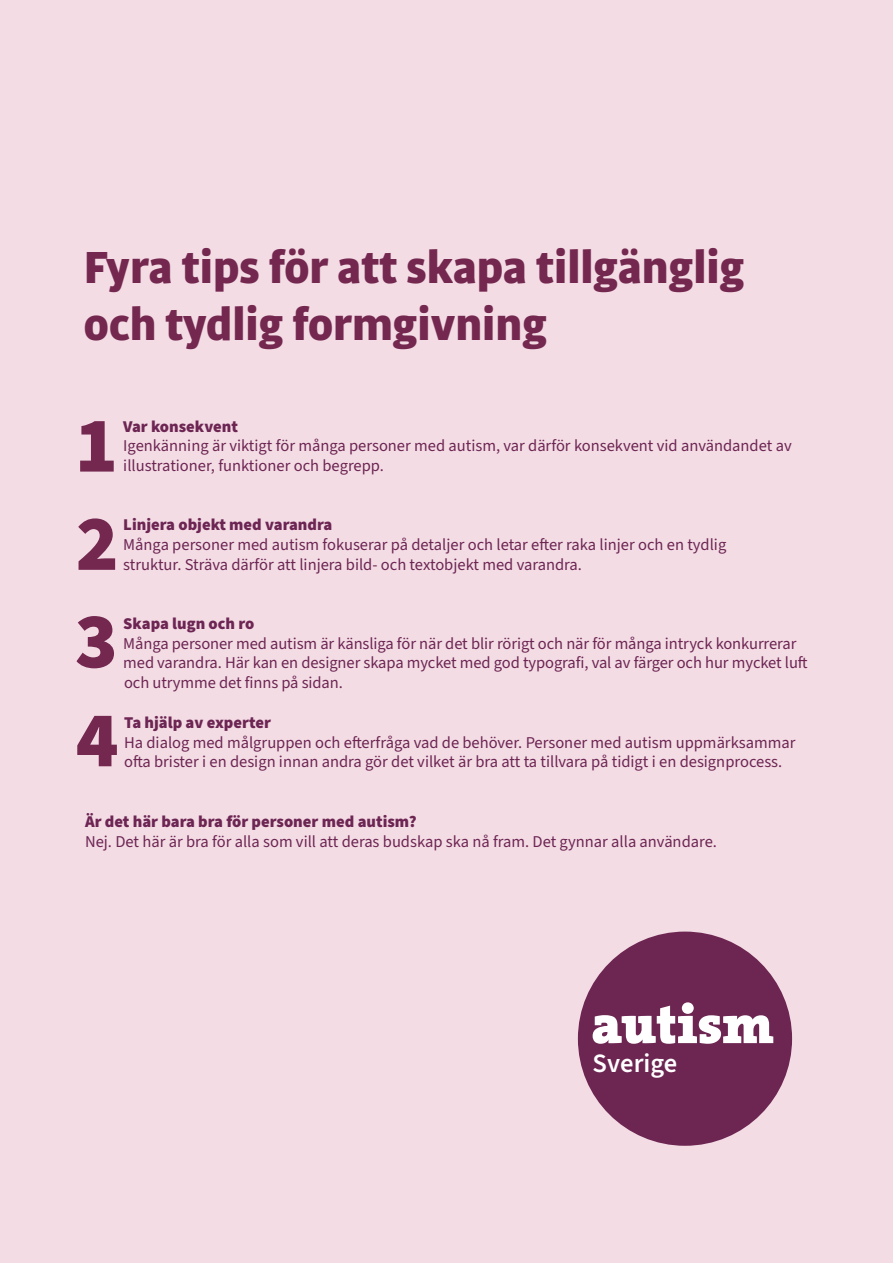
<style>
.page{position:relative;width:893px;height:1263px;background:#f3dce4}
.page>*{position:absolute;margin:0;border:0;box-sizing:border-box;transform-origin:0 0}
.t1{font:900 79.5px "Source Sans 3";color:#74274f}
.t2{font:900 54.6px "The Serif";color:#fff}
.t3{font:900 48px "Bulo";color:#74274f}
.t4{font:600 26.55px "Source Sans 3 Roman";color:#fff}
.t5{font:16.5px/19.8px "Source Sans 3";color:#6d2553}
.t6{font:900 16.5px "Source Sans 3";color:#6d2553}
</style>
<div class="page">
<div style="left:578px;top:931px;width:214px;height:215px;background:#6d2552;border-radius:50%"></div>
<p class="t3" style="left:84px;top:235px;width:662px">Fyra tips för att skapa tillgänglig</p>
<p class="t3" style="left:84px;top:292px;width:464px">och tydlig formgivning</p>
<p class="t1" style="left:75px;top:391px;width:44px">1</p>
<p class="t6" style="left:123px;top:415px;width:116px">Var konsekvent</p>
<p class="t5" style="left:123px;top:437px;width:670px">Igenkänning är viktigt för många personer med autism, var därför konsekvent vid användandet av illustrationer, funktioner och begrepp.</p>
<p class="t1" style="left:76px;top:490px;width:44px">2</p>
<p class="t6" style="left:123px;top:513px;width:211px">Linjera objekt med varandra</p>
<p class="t5" style="left:123px;top:535px;width:604px">Många personer med autism fokuserar på detaljer och letar efter raka linjer och en tydlig</p>
<p class="t5" style="left:123px;top:555px;width:460px">struktur. Sträva därför att linjera bild- och textobjekt med varandra.</p>
<p class="t1" style="left:75px;top:587px;width:44px">3</p>
<p class="t6" style="left:123px;top:612px;width:133px">Skapa lugn och ro</p>
<p class="t5" style="left:123px;top:634px;width:686px">Många personer med autism är känsliga för när det blir rörigt och när för många intryck konkurrerar med varandra. Här kan en designer skapa mycket med god typografi, val av färger och hur mycket luft och utrymme det finns på sidan.</p>
<p class="t6" style="left:124px;top:711px;width:148px">Ta hjälp av experter</p>
<p class="t5" style="left:124px;top:733px;width:673px">Ha dialog med målgruppen och efterfråga vad de behöver. Personer med autism uppmärksammar ofta brister i en design innan andra gör det vilket är bra att ta tillvara på tidigt i en designprocess.</p>
<p class="t1" style="left:76px;top:686px;width:44px">4</p>
<p class="t6" style="left:85px;top:810px;width:333px">Är det här bara bra för personer med autism?</p>
<p class="t5" style="left:85px;top:832px;width:633px">Nej. Det här är bra för alla som vill att deras budskap ska nå fram. Det gynnar alla användare.</p>
<p class="t2" style="left:591px;top:978px;width:184px">autism</p>
<p class="t4" style="left:593px;top:1045px;width:86px">Sverige</p>
</div>
